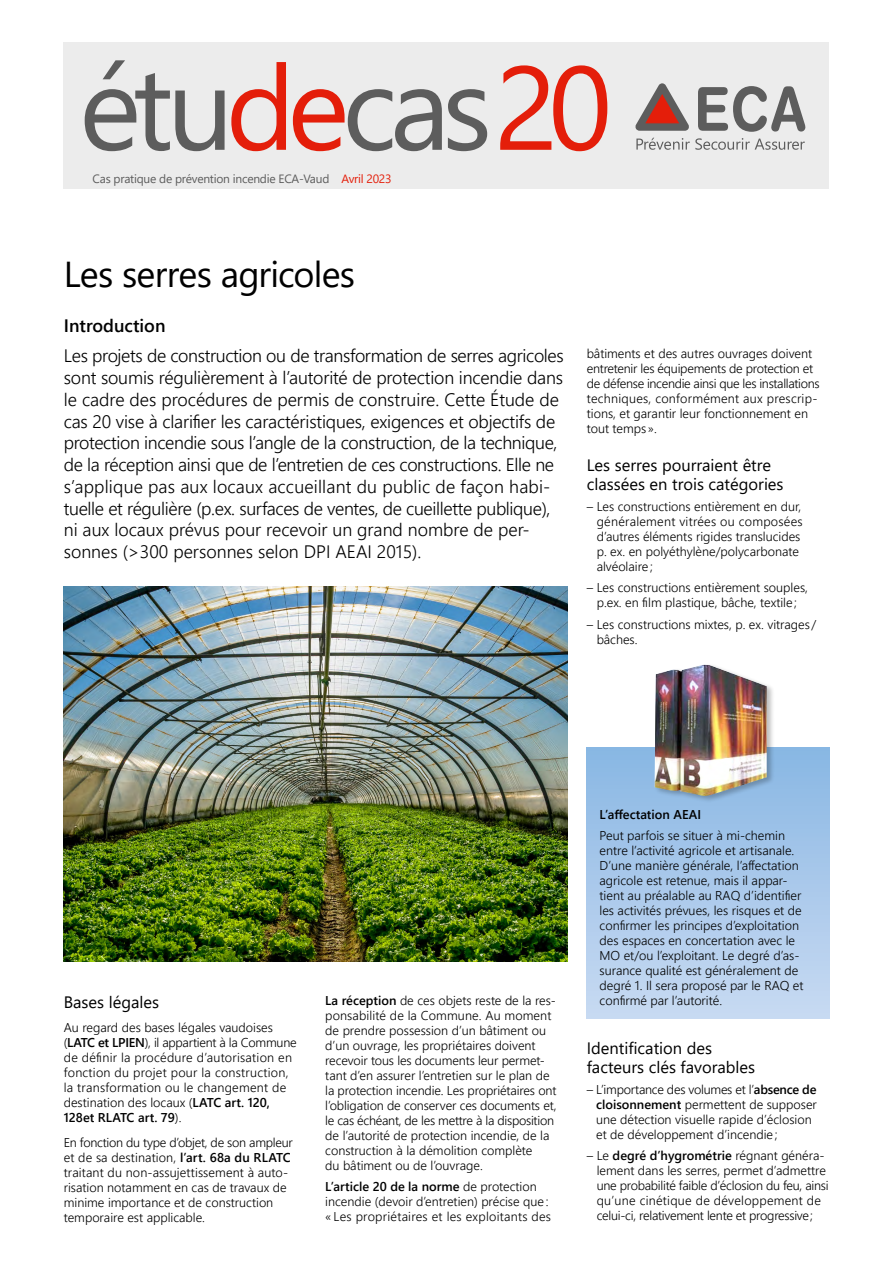
<style>
.page{position:relative;width:893px;height:1263px;background:#fff}
.page>*{position:absolute;margin:0;border:0;box-sizing:border-box;transform-origin:0 0}
.t1{font:118.5px "Segoe UI";letter-spacing:-.07em;color:#5d5d5d}
.t2{font:63px "Segoe UI";letter-spacing:-.07em;color:#5d5d5d}
.t3{font:36px "Segoe UI";letter-spacing:-.02em;color:#000}
.t4{font:300 18px/21.8px "Segoe UI";letter-spacing:-.01em;color:#000}
.t5{font:600 18px "Segoe UI";color:#000}
.t6{font:16.5px/18.8px "Segoe UI";color:#000}
.t7{font:300 12.75px/15px "Segoe UI";color:#000}
.t8{font:300 12.75px/15px "Segoe UI";letter-spacing:.02em;color:#000}
.t9{font:300 12.75px/15px "Segoe UI";letter-spacing:-.02em;color:#000}
.t10{font:600 12.75px "Segoe UI";color:#000}
.t11{font:12px "Segoe UI";letter-spacing:-.02em;color:#5d5d5d}
.s1{color:#e41e0a}
.s2{font-weight:600}
</style>
<div class="page">
<div style="left:587px;top:747px;width:242px;height:271px;background:linear-gradient(to bottom,#89b7e3,#c8daf2)"></div>
<img style="left:64px;top:587px;width:504px;height:375px">
<div style="left:654px;top:662px;width:121px;height:141px;background:#000;opacity:.25"></div>
<img style="left:655px;top:665px;width:112px;height:131px">
<div style="left:64px;top:43px;width:765px;height:146px;background:#ececec"></div>
<svg style="left:698px;top:86px;width:107px;height:46px"></svg>
<svg style="left:635px;top:83px;width:54px;height:48px"></svg>
<svg style="left:636px;top:138px;width:169px;height:12px"></svg>
<h2 class="t2" style="left:64px;top:10px;width:284px">étu<span class="s1">de</span>cas <span class="s1">20</span></h2>
<h1 class="t1" style="left:79px;top:-4px;width:535px">étu<span class="s1">de</span>cas <span class="s1">20</span></h1>
<p class="t11" style="left:93px;top:167px;width:300px">Cas pratique de prévention incendie ECA-Vaud <span class="s1">Avril 2023</span></p>
<h3 class="t3" style="left:64px;top:240px;width:293px">Les serres agricoles</h3>
<h3 class="t5" style="left:64px;top:309px;width:103px">Introduction</h3>
<p class="t4" style="left:64px;top:343px;width:502px">Les projets de construction ou de transformation de serres agricoles sont soumis régulièrement à l’autorité de protection incendie dans le cadre des procédures de permis de construire. Cette Étude de cas 20 vise à clarifier les caractéristiques, exigences et objectifs de protection incendie sous l’angle de la construction, de la technique, de la réception ainsi que de l’entretien de ces constructions. Elle ne s’applique pas aux locaux accueillant du public de façon habi&shy;tuelle et régulière (p.ex. surfaces de ventes, de cueillette publique), ni aux locaux prévus pour recevoir un grand nombre de per&shy;sonnes (&gt;300 personnes selon DPI AEAI 2015).</p>
<p class="t7" style="left:587px;top:344px;width:234px">bâtiments et des autres ouvrages doivent entretenir les équipements de protection et de défense incendie ainsi que les installations techniques, conformément aux prescrip&shy;tions, et garantir leur fonctionnement en tout temps ».</p>
<p class="t6" style="left:587px;top:454px;width:198px">Les serres pourraient être classées en trois catégories</p>
<p class="t7" style="left:597px;top:498px;width:208px;text-indent:-10px">– Les constructions entièrement en dur, généralement vitrées ou composées d’autres éléments rigides translucides p. ex. en polyéthylène/polycarbonate alvéolaire;</p>
<p class="t7" style="left:587px;top:579px;width:223px;text-align:center">– Les constructions entièrement souples, p.ex. en film plastique, bâche, textile;</p>
<p class="t7" style="left:597px;top:615px;width:221px;text-indent:-10px">– Les constructions mixtes, p. ex. vitrages / bâches.</p>
<p class="t6" style="left:64px;top:991px;width:97px">Bases légales</p>
<p class="t8" style="left:64px;top:1019px;width:234px">Au regard des bases légales vaudoises (<span class="s2">LATC et LPIEN</span>), il appartient à la Commune de définir la procédure d’autorisation en fonction du projet pour la construction, la transformation ou le changement de destination des locaux (<span class="s2">LATC art. 120, 128et RLATC art. 79</span>).</p>
<p class="t7" style="left:64px;top:1133px;width:231px">En fonction du type d’objet, de son ampleur et de sa destination, <span class="s2">l’art. 68a du RLATC </span>traitant du non-assujettissement à auto&shy;risation notamment en cas de travaux de minime importance et de construction temporaire est applicable.</p>
<p class="t7" style="left:325px;top:991px;width:233px"><span class="s2">La réception</span> de ces objets reste de la res&shy;ponsabilité de la Commune. Au moment de prendre possession d’un bâtiment ou d’un ouvrage, les propriétaires doivent recevoir tous les documents leur permet&shy;tant d’en assurer l’entretien sur le plan de la protection incendie. Les propriétaires ont l’obligation de conserver ces documents et, le cas échéant, de les mettre à la disposition de l’autorité de protection incendie, de la construction à la démolition complète<br>du bâtiment ou de l’ouvrage.</p>
<p class="t7" style="left:325px;top:1178px;width:227px"><span class="s2">L’article 20 de la norme</span> de protection incendie (devoir d’entretien) précise que: « Les propriétaires et les exploitants des</p>
<p class="t10" style="left:600px;top:802px;width:103px">L’affectation AEAI</p>
<p class="t7" style="left:600px;top:827px;width:205px">Peut parfois se situer à mi-chemin entre l’activité agricole et artisanale.<br>D’une manière générale, l’affectation agricole est retenue, mais il appar&shy;tient au préalable au RAQ d’identifier les activités prévues, les risques et de confirmer les principes d’exploitation des espaces en concertation avec le MO et/ou l’exploitant. Le degré d’as&shy;surance qualité est généralement de degré 1. Il sera proposé par le RAQ et confirmé par l’autorité.</p>
<p class="t6" style="left:587px;top:1037px;width:170px">Identification des facteurs clés favorables</p>
<p class="t7" style="left:596px;top:1081px;width:222px;text-indent:-9px">– L’importance des volumes et l’<span class="s2">absence de cloisonnement</span> permettent de supposer une détection visuelle rapide d’éclosion et de développement d’incendie;</p>
<p class="t9" style="left:597px;top:1147px;width:233px;text-indent:-10px">– Le <span class="s2">degré d’hygrométrie</span> régnant généra&shy;lement dans les serres, permet d’admettre une probabilité faible d’éclosion du feu, ainsi qu’une cinétique de développement de celui-ci, relativement lente et progressive;</p>
</div>
